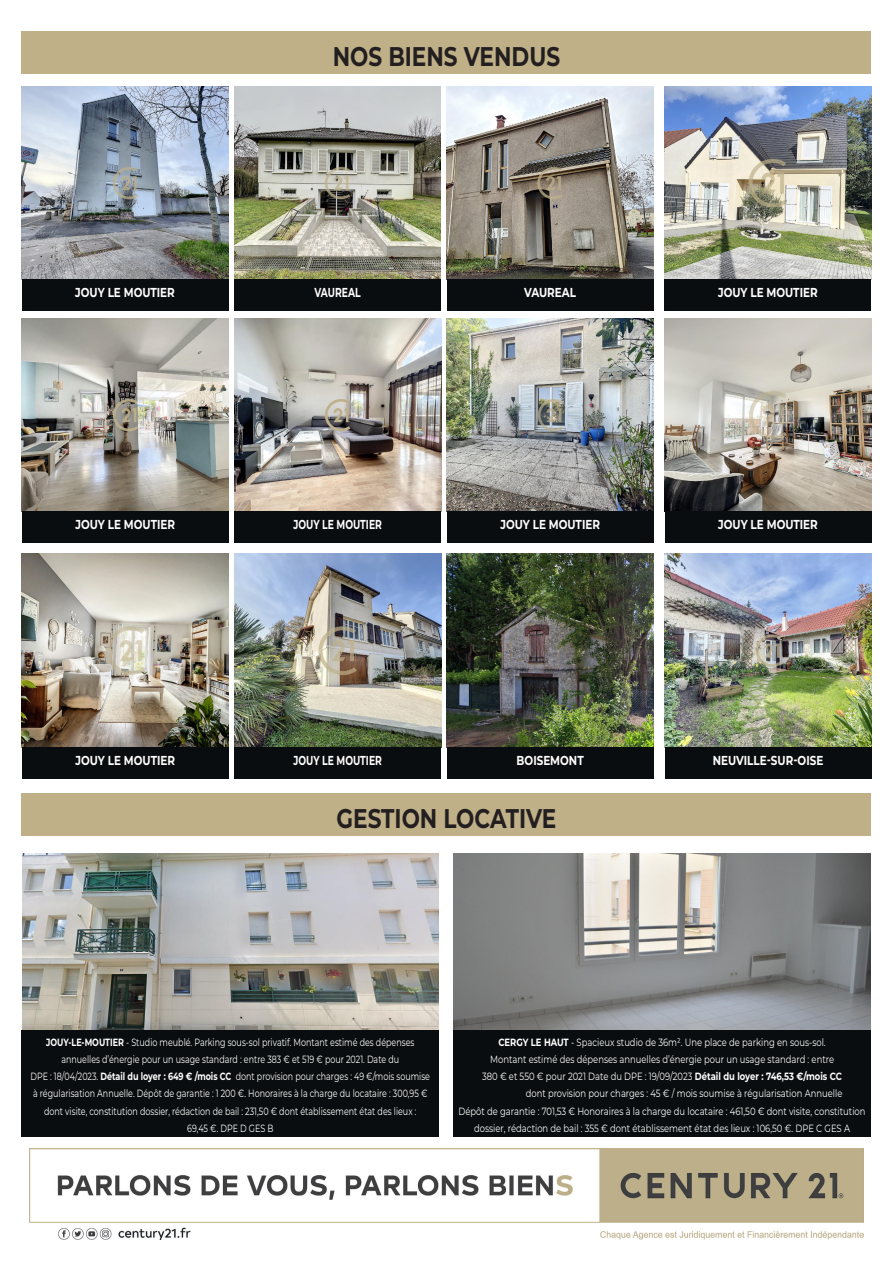
<style>
.page{position:relative;width:893px;height:1263px;background:#fff}
.page>*{position:absolute;margin:0;border:0;box-sizing:border-box;transform-origin:0 0}
.t1{font:700 27px "Montserrat";color:#231f20;scale:.8 1}
.t2{font:700 12.9px "Montserrat";color:#fff;scale:.8 1}
.t3{font:700 12.9px "Montserrat";color:#fff;scale:.71 1}
.t4{font:10.5px/17.2px "Montserrat";color:#fff;text-align:center;scale:.8 1}
.t5{font:10.5px/17.2px "Montserrat";color:#fff;text-align:center;scale:.76 1}
.s1{font-weight:700}
</style>
<div class="page">
<img style="left:30px;top:1148px;width:833px;height:91px">
<img style="left:22px;top:86px;width:206px;height:194px">
<img style="left:22px;top:318px;width:207px;height:193px">
<img style="left:22px;top:554px;width:207px;height:193px">
<img style="left:234px;top:86px;width:207px;height:194px">
<img style="left:234px;top:318px;width:207px;height:193px">
<img style="left:234px;top:554px;width:207px;height:193px">
<img style="left:447px;top:86px;width:206px;height:194px">
<img style="left:447px;top:318px;width:207px;height:193px">
<img style="left:447px;top:554px;width:207px;height:193px">
<img style="left:454px;top:853px;width:417px;height:177px">
<img style="left:22px;top:853px;width:417px;height:177px">
<img style="left:664px;top:86px;width:207px;height:194px">
<img style="left:665px;top:318px;width:206px;height:193px">
<img style="left:665px;top:554px;width:206px;height:193px">
<div style="left:22px;top:280px;width:206px;height:31px;background:#0a0d0f"></div>
<div style="left:22px;top:511px;width:207px;height:32px;background:#0a0d0f"></div>
<div style="left:22px;top:747px;width:207px;height:31px;background:#0a0d0f"></div>
<div style="left:234px;top:280px;width:207px;height:31px;background:#0a0d0f"></div>
<div style="left:234px;top:511px;width:207px;height:32px;background:#0a0d0f"></div>
<div style="left:234px;top:747px;width:207px;height:31px;background:#0a0d0f"></div>
<div style="left:447px;top:280px;width:206px;height:31px;background:#0a0d0f"></div>
<div style="left:447px;top:511px;width:207px;height:32px;background:#0a0d0f"></div>
<div style="left:447px;top:747px;width:207px;height:31px;background:#0a0d0f"></div>
<div style="left:664px;top:280px;width:207px;height:31px;background:#0a0d0f"></div>
<div style="left:665px;top:511px;width:206px;height:32px;background:#0a0d0f"></div>
<div style="left:665px;top:747px;width:206px;height:31px;background:#0a0d0f"></div>
<div style="left:22px;top:31px;width:849px;height:43px;background:#bfb087"></div>
<div style="left:22px;top:793px;width:849px;height:43px;background:#bfb087"></div>
<div style="left:453px;top:1030px;width:418px;height:107px;background:#0a0d0f"></div>
<div style="left:22px;top:1030px;width:417px;height:107px;background:#0a0d0f"></div>
<p class="t1" style="left:333px;top:36px;width:286px">NOS BIENS VENDUS</p>
<p class="t2" style="left:75px;top:284px;width:126px">JOUY LE MOUTIER</p>
<p class="t3" style="left:314px;top:284px;width:67px">VAUREAL</p>
<p class="t2" style="left:524px;top:284px;width:67px">VAUREAL</p>
<p class="t2" style="left:718px;top:284px;width:126px">JOUY LE MOUTIER</p>
<p class="t2" style="left:75px;top:515px;width:126px">JOUY LE MOUTIER</p>
<p class="t3" style="left:294px;top:515px;width:126px">JOUY LE MOUTIER</p>
<p class="t2" style="left:500px;top:515px;width:126px">JOUY LE MOUTIER</p>
<p class="t2" style="left:718px;top:515px;width:126px">JOUY LE MOUTIER</p>
<p class="t2" style="left:75px;top:751px;width:126px">JOUY LE MOUTIER</p>
<p class="t3" style="left:294px;top:751px;width:126px">JOUY LE MOUTIER</p>
<p class="t2" style="left:517px;top:751px;width:85px">BOISEMONT</p>
<p class="t2" style="left:713px;top:751px;width:140px">NEUVILLE-SUR-OISE</p>
<p class="t1" style="left:337px;top:799px;width:276px">GESTION LOCATIVE</p>
<p class="t5" style="left:30px;top:1033px;width:527px"><span class="s1">JOUY-LE-MOUTIER</span> - Studio meublé. Parking sous-sol privatif. Montant estimé des dépenses annuelles d’énergie pour un usage standard : entre 383 € et 519 € pour 2021. Date du<br>DPE : 18/04/2023. <span class="s1">Détail du loyer : 649 € /mois CC</span> dont provision pour charges : 49 €/mois soumise à régularisation Annuelle. Dépôt de garantie : 1 200 €. Honoraires à la charge du locataire : 300,95 € dont visite, constitution dossier, rédaction de bail : 231,50 € dont établissement état des lieux :</p>
<p class="t5" style="left:187px;top:1119px;width:115px">69,45 €. DPE D GES B</p>
<p class="t4" style="left:498px;top:1033px;width:411px"><span class="s1">CERGY LE HAUT</span> - Spacieux studio de 36m². Une place de parking en sous-sol.</p>
<p class="t4" style="left:490px;top:1050px;width:432px">Montant estimé des dépenses annuelles d’énergie pour un usage standard : entre</p>
<p class="t4" style="left:482px;top:1067px;width:451px">380 € et 550 € pour 2021 Date du DPE : 19/09/2023 <span class="s1">Détail du loyer : 746,53 €/mois CC</span></p>
<p class="t4" style="left:526px;top:1084px;width:397px">dont provision pour charges : 45 € / mois soumise à régularisation Annuelle</p>
<p class="t4" style="left:459px;top:1102px;width:510px">Dépôt de garantie : 701,53 € Honoraires à la charge du locataire : 461,50 € dont visite, constitution dossier, rédaction de bail : 355 € dont établissement état des lieux : 106,50 €. DPE C GES A</p>
</div>
